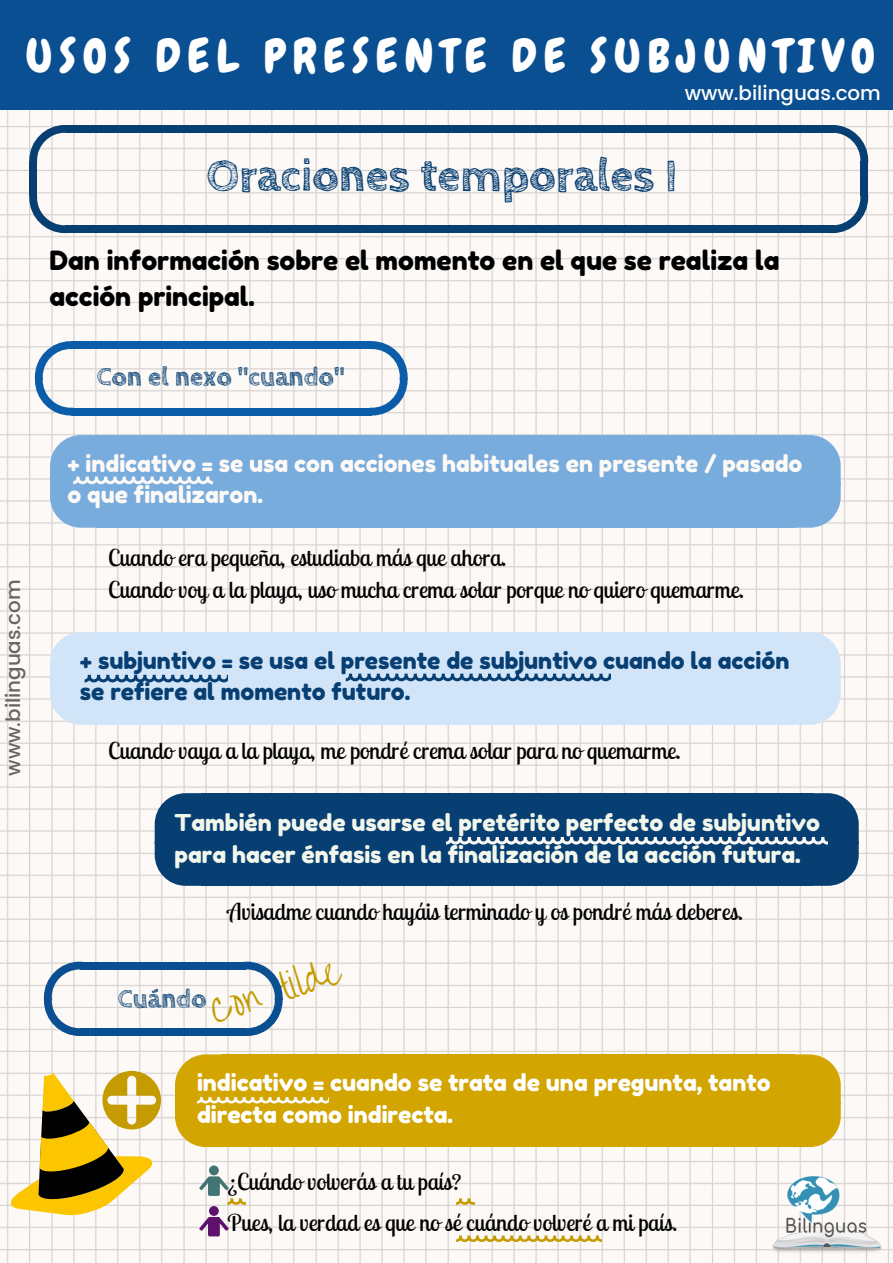
<style>
.page{position:relative;width:893px;height:1263px;background:#fff}
.page>*{position:absolute;margin:0;border:0;box-sizing:border-box;transform-origin:0 0}
.t1{font:46.35px "Chewy";letter-spacing:.15em;color:#fff}
.t2{font:700 46.35px "Cabin Sketch";color:#073f73}
.t3{font:34.8px "Overthe Rainbow";color:#c49b00}
.t4{font:26.55px/36px "Fredoka One";color:#000}
.t5{font:700 26.55px "Cabin Sketch";color:#073f73}
.t6{font:23.25px/31.5px "Lobster Two";color:#000}
.t7{font:23.25px/31.5px "Fredoka One";color:#f3f7eb}
.t8{font:23.25px/31.5px "Fredoka One";color:#073f73}
.t9{font:23.25px/31.5px "Fredoka One";color:#fcf9f6}
.t10{font:23.25px/31.5px "Fredoka One";color:#fff}
.t11{font:500 19.8px "Poppins";color:#fff}
.t12{font:500 19.8px "Poppins";color:#666}
</style>
<div class="page">
<img style="left:0;top:110px;width:893px;height:1153px">
<div style="left:0;top:0;width:893px;height:110px;background:#094f91"></div>
<svg style="left:29px;top:125px;width:38px;height:38px"></svg>
<svg style="left:830px;top:125px;width:38px;height:38px"></svg>
<div style="left:66px;top:125px;width:769px;height:8px;background:#073f73"></div>
<div style="left:29px;top:161px;width:8px;height:35px;background:#073f73"></div>
<div style="left:66px;top:225px;width:769px;height:8px;background:#073f73"></div>
<svg style="left:29px;top:195px;width:38px;height:38px"></svg>
<div style="left:860px;top:161px;width:8px;height:35px;background:#073f73"></div>
<svg style="left:830px;top:195px;width:38px;height:38px"></svg>
<div style="left:96px;top:435px;width:698px;height:51px;background:#78acdd"></div>
<div style="left:96px;top:483px;width:698px;height:45px;background:#78acdd"></div>
<svg style="left:794px;top:435px;width:47px;height:93px;background:#85b3df"></svg>
<img style="left:759px;top:1177px;width:134px;height:86px">
<div style="left:71px;top:341px;width:301px;height:8px;background:#0b5daa"></div>
<div style="left:71px;top:408px;width:301px;height:7px;background:#0b5daa"></div>
<svg style="left:35px;top:341px;width:38px;height:74px"></svg>
<svg style="left:369px;top:341px;width:39px;height:74px"></svg>
<svg style="left:2px;top:1069px;width:159px;height:164px"></svg>
<div style="left:221px;top:1054px;width:573px;height:51px;background:#d2a500"></div>
<div style="left:221px;top:1102px;width:573px;height:45px;background:#d2a500"></div>
<svg style="left:794px;top:1054px;width:47px;height:93px;background:#d6ad19"></svg>
<div style="left:209px;top:1165px;width:10px;height:10px;background:#427474;border-radius:50%"></div>
<div style="left:96px;top:632px;width:698px;height:51px;background:#d2e5f8"></div>
<div style="left:96px;top:680px;width:698px;height:45px;background:#d2e5f8"></div>
<svg style="left:794px;top:632px;width:47px;height:93px;background:#d5e6f7"></svg>
<div style="left:201px;top:793px;width:611px;height:51px;background:#073f73"></div>
<div style="left:201px;top:841px;width:611px;height:45px;background:#073f73"></div>
<svg style="left:155px;top:793px;width:46px;height:93px;background:#1e507f"></svg>
<div style="left:80px;top:962px;width:166px;height:7px;background:#094f91"></div>
<div style="left:80px;top:1028px;width:166px;height:8px;background:#094f91"></div>
<svg style="left:44px;top:962px;width:38px;height:74px"></svg>
<svg style="left:244px;top:962px;width:39px;height:74px"></svg>
<div style="left:209px;top:1206px;width:10px;height:10px;background:#5e116d;border-radius:50%"></div>
<svg style="left:199px;top:1217px;width:30px;height:19px"></svg>
<svg style="left:346px;top:674px;width:264px;height:7px"></svg>
<svg style="left:446px;top:793px;width:413px;height:93px"></svg>
<svg style="left:50px;top:435px;width:163px;height:93px"></svg>
<svg style="left:50px;top:632px;width:177px;height:93px"></svg>
<svg style="left:175px;top:1054px;width:154px;height:93px"></svg>
<svg style="left:456px;top:1235px;width:145px;height:7px"></svg>
<svg style="left:456px;top:1198px;width:18px;height:7px"></svg>
<svg style="left:199px;top:1176px;width:46px;height:29px"></svg>
<h1 class="t1" style="left:25px;top:27px;width:851px">USOS DEL PRESENTE DE SUBJUNTIVO</h1>
<p class="t11" style="left:685px;top:82px;width:198px">www.bilinguas.com</p>
<h1 class="t2" style="left:206px;top:150px;width:473px">Oraciones temporales I</h1>
<p class="t4" style="left:50px;top:242px;width:731px">Dan información sobre el momento en el que se realiza la acción principal.</p>
<p class="t5" style="left:97px;top:362px;width:250px">Con el nexo "cuando"</p>
<p class="t12" style="left:2px;top:776px;width:198px;rotate:-90deg">www.bilinguas.com</p>
<p class="t9" style="left:68px;top:447px;width:736px">+ indicativo = se usa con acciones habituales en presente / pasado o que finalizaron.</p>
<p class="t6" style="left:108px;top:542px;width:637px">Cuando era pequeña, estudiaba más que ahora.<br>Cuando voy a la playa, uso mucha crema solar porque no quiero quemarme.</p>
<p class="t8" style="left:80px;top:644px;width:711px">+ subjuntivo = se usa el presente de subjuntivo cuando la acción se refiere al momento futuro.</p>
<p class="t6" style="left:108px;top:734px;width:574px">Cuando vaya a la playa, me pondré crema solar para no quemarme.</p>
<p class="t7" style="left:175px;top:807px;width:647px">También puede usarse el pretérito perfecto de subjuntivo para hacer énfasis en la finalización de la acción futura.</p>
<p class="t6" style="left:227px;top:895px;width:517px">Avisadme cuando hayáis terminado y os pondré más deberes.</p>
<h2 class="t3" style="left:206px;top:993px;width:135px;rotate:-18deg">Con tilde</h2>
<p class="t5" style="left:118px;top:983px;width:90px">Cuándo</p>
<p class="t10" style="left:197px;top:1067px;width:575px">indicativo = cuando se trata de una pregunta, tanto directa como indirecta.</p>
<p class="t6" style="left:227px;top:1161px;width:451px;line-height:40.5px">¿Cuándo volverás a tu país?<br>Pues, la verdad es que no sé cuándo volveré a mi país.</p>
</div>
